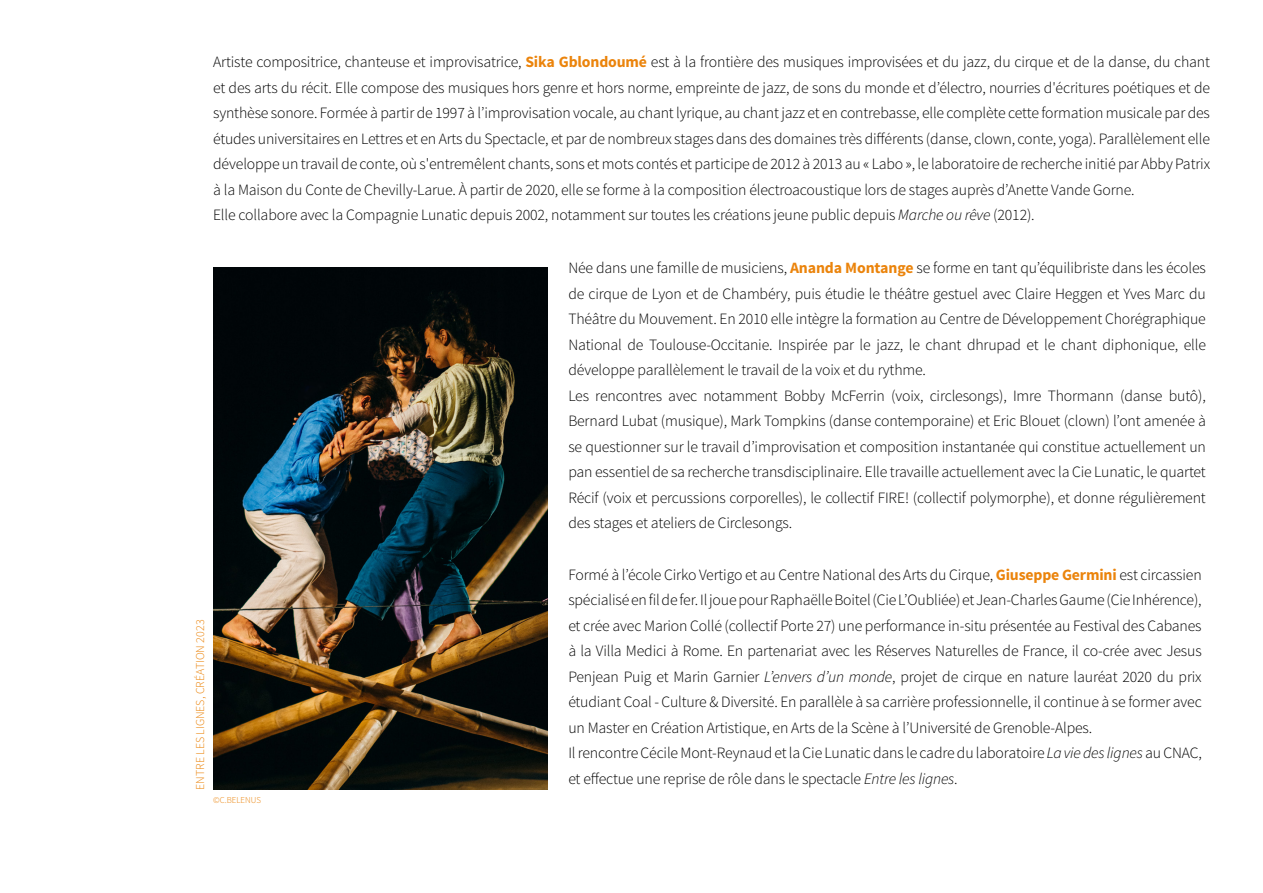
<style>
.page{position:relative;width:1263px;height:893px;background:#fff}
.page>*{position:absolute;margin:0;border:0;box-sizing:border-box;transform-origin:0 0}
.CONTENU_équipe-creat{font:300 15.75px/25.5px "Source Sans Pro";letter-spacing:-.01em;color:#000;text-align:justify}
.LEGENDE_principale{font:300 12px "Source Sans Pro";color:#eb840c}
.LEGENDE_principale-2{font:300 9px "Source Sans Pro";letter-spacing:-.005em;color:#eb840c}
.s1{font-weight:700;color:#eb840c}
.s2{font-style:italic}
</style>
<div class="page">
<img style="left:213px;top:268px;width:334px;height:522px">
<p class="CONTENU_équipe-creat" style="left:213px;top:49px;width:998px">Artiste compositrice, chanteuse et improvisatrice, <span class="s1">Sika Gblondoumé</span> est à la frontière des musiques improvisées et du jazz, du cirque et de la danse, du chant et des arts du récit. Elle compose des musiques hors genre et hors norme, empreinte de jazz, de sons du monde et d’électro, nourries d'écritures poétiques et de synthèse sonore. Formée à partir de 1997 à l’improvisation vocale, au chant lyrique, au chant jazz et en contrebasse, elle complète cette formation musicale par des études universitaires en Lettres et en Arts du Spectacle, et par de nombreux stages dans des domaines très différents (danse, clown, conte, yoga). Parallèlement elle développe un travail de conte, où s'entremêlent chants, sons et mots contés et participe de 2012 à 2013 au « Labo », le laboratoire de recherche initié par Abby Patrix à la Maison du Conte de Chevilly-Larue. À partir de 2020, elle se forme à la composition électroacoustique lors de stages auprès d’Anette Vande Gorne.</p>
<p class="CONTENU_équipe-creat" style="left:213px;top:202px;width:823px">Elle collabore avec la Compagnie Lunatic depuis 2002, notamment sur toutes les créations jeune public depuis <span class="s2">Marche ou rêve</span> (2012).</p>
<p class="LEGENDE_principale" style="left:193px;top:790px;width:172px;rotate:-90deg">ENTRE LES LIGNES, CRÉATION 2023</p>
<p class="LEGENDE_principale-2" style="left:213px;top:794px;width:49px">©C.BELENUS</p>
<p class="CONTENU_équipe-creat" style="left:568px;top:255px;width:639px">Née dans une famille de musiciens, <span class="s1">Ananda Montange</span> se forme en tant qu’équilibriste dans les écoles de cirque de Lyon et de Chambéry, puis étudie le théâtre gestuel avec Claire Heggen et Yves Marc du Théâtre du Mouvement. En 2010 elle intègre la formation au Centre de Développement Chorégraphique National de Toulouse-Occitanie. Inspirée par le jazz, le chant dhrupad et le chant diphonique, elle développe parallèlement le travail de la voix et du rythme.</p>
<p class="CONTENU_équipe-creat" style="left:568px;top:383px;width:639px">Les rencontres avec notamment Bobby McFerrin (voix, circlesongs), Imre Thormann (danse butô), Bernard Lubat (musique), Mark Tompkins (danse contemporaine) et Eric Blouet (clown) l’ont amenée à se questionner sur le travail d’improvisation et composition instantanée qui constitue actuellement un pan essentiel de sa recherche transdisciplinaire. Elle travaille actuellement avec la Cie Lunatic, le quartet Récif (voix et percussions corporelles), le collectif FIRE! (collectif polymorphe), et donne régulièrement des stages et ateliers de Circlesongs.</p>
<p class="CONTENU_équipe-creat" style="left:568px;top:562px;width:635px">Formé à l’école Cirko Vertigo et au Centre National des Arts du Cirque, <span class="s1">Giuseppe Germini</span> est circassien spécialisé en fil de fer. Il joue pour Raphaëlle Boitel (Cie L’Oubliée) et Jean-Charles Gaume (Cie Inhérence), et crée avec Marion Collé (collectif Porte 27) une performance in-situ présentée au Festival des Cabanes à la Villa Medici à Rome. En partenariat avec les Réserves Naturelles de France, il co-crée avec Jesus Penjean Puig et Marin Garnier <span class="s2">L’envers d’un monde</span>, projet de cirque en nature lauréat 2020 du prix étudiant Coal - Culture &amp; Diversité. En parallèle à sa carrière professionnelle, il continue à se former avec un Master en Création Artistique, en Arts de la Scène à l’Université de Grenoble-Alpes.</p>
<p class="CONTENU_équipe-creat" style="left:568px;top:740px;width:635px">Il rencontre Cécile Mont-Reynaud et la Cie Lunatic dans le cadre du laboratoire <span class="s2">La vie des lignes</span> au CNAC, et effectue une reprise de rôle dans le spectacle <span class="s2">Entre les lignes</span>.</p>
</div>
